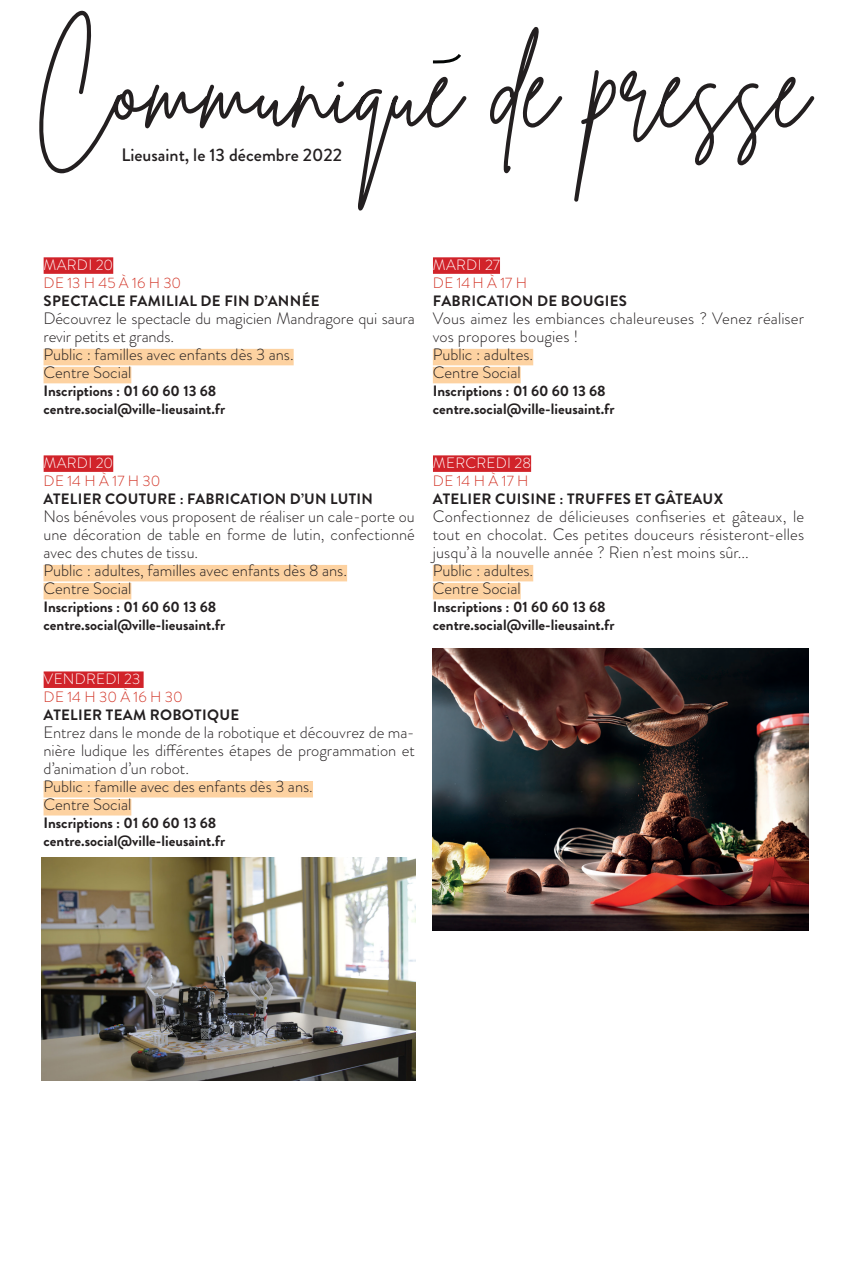
<style>
.page{position:relative;width:851px;height:1276px;background:#fff}
.page>*{position:absolute;margin:0;border:0;box-sizing:border-box;transform-origin:0 0}
.t1{font:500 18px "Brandon Grotesque";color:#231f20}
.SOULIGNEMENT_AGENDA{font:300 16.5px/18px "Brandon Grotesque";color:#231f20}
.TEXTE_AGENDA{font:300 16.5px/18px "Brandon Grotesque";letter-spacing:.005em;color:#231f20;text-align:justify}
.SOULIGNEMENT_AGENDA-2{font:700 15px "Brandon Grotesque";color:#231f20}
.DESCRIPTIF_AGENDA{font:700 15px "Brandon Grotesque";letter-spacing:.02em;color:#231f20}
.SOULIGNEMENT_AGENDA-3{font:700 15px "Brandon Grotesque";letter-spacing:.02em;color:#231f20}
.HEURE_AGENDA{font:300 15px "Brandon Grotesque";color:#d13022}
.DATE_AGENDA{font:300 15px "Brandon Grotesque";letter-spacing:.02em;color:#fff}
.DATE_AGENDA-2{font:300 15px "Brandon Grotesque";color:#d13022}
</style>
<div class="page">
<div style="left:44px;top:257px;width:69px;height:17px;background:#d1232a"></div>
<div style="left:44px;top:349px;width:249px;height:16px;background:#fdd2a1"></div>
<div style="left:44px;top:367px;width:87px;height:16px;background:#fdd2a1"></div>
<div style="left:44px;top:455px;width:69px;height:17px;background:#d1232a"></div>
<div style="left:44px;top:565px;width:303px;height:16px;background:#fdd2a1"></div>
<div style="left:44px;top:583px;width:87px;height:16px;background:#fdd2a1"></div>
<div style="left:44px;top:671px;width:100px;height:17px;background:#d1232a"></div>
<div style="left:44px;top:781px;width:269px;height:16px;background:#fdd2a1"></div>
<div style="left:44px;top:799px;width:87px;height:16px;background:#fdd2a1"></div>
<div style="left:433px;top:257px;width:67px;height:17px;background:#d1232a"></div>
<div style="left:433px;top:349px;width:100px;height:16px;background:#fdd2a1"></div>
<div style="left:433px;top:367px;width:87px;height:16px;background:#fdd2a1"></div>
<div style="left:433px;top:455px;width:98px;height:17px;background:#d1232a"></div>
<div style="left:433px;top:565px;width:100px;height:16px;background:#fdd2a1"></div>
<div style="left:433px;top:583px;width:87px;height:16px;background:#fdd2a1"></div>
<svg style="left:39px;top:10px;width:775px;height:200px"></svg>
<img style="left:41px;top:857px;width:374px;height:223px">
<img style="left:433px;top:648px;width:375px;height:282px">
<p class="t1" style="left:121px;top:143px;width:222px">Lieusaint, le 13 décembre 2022</p>
<p class="DATE_AGENDA" style="left:44px;top:255px;width:71px">MARDI 20</p>
<p class="DATE_AGENDA-2" style="left:44px;top:273px;width:139px">DE 13 H 45 À 16 H 30</p>
<p class="SOULIGNEMENT_AGENDA-3" style="left:44px;top:290px;width:277px">SPECTACLE FAMILIAL DE FIN D’ANNÉE</p>
<p class="SOULIGNEMENT_AGENDA" style="left:44px;top:309px;width:373px">Découvrez le spectacle du magicien Mandragore qui saura revir petits et grands.</p>
<p class="SOULIGNEMENT_AGENDA" style="left:44px;top:345px;width:251px">Public : familles avec enfants dès 3 ans.</p>
<p class="SOULIGNEMENT_AGENDA" style="left:44px;top:363px;width:89px">Centre Social</p>
<p class="SOULIGNEMENT_AGENDA-2" style="left:44px;top:380px;width:174px">Inscriptions : 01 60 60 13 68</p>
<p class="SOULIGNEMENT_AGENDA-2" style="left:44px;top:398px;width:183px">centre.social@ville-lieusaint.fr</p>
<p class="DATE_AGENDA" style="left:44px;top:453px;width:71px">MARDI 20</p>
<p class="HEURE_AGENDA" style="left:44px;top:471px;width:118px">DE 14 H À 17 H 30</p>
<p class="SOULIGNEMENT_AGENDA-3" style="left:44px;top:488px;width:330px">ATELIER COUTURE : FABRICATION D’UN LUTIN</p>
<p class="SOULIGNEMENT_AGENDA" style="left:44px;top:507px;width:373px;text-align:justify">Nos bénévoles vous proposent de réaliser un cale-porte ou une décoration de table en forme de lutin, confectionné avec des chutes de tissu.</p>
<p class="SOULIGNEMENT_AGENDA" style="left:44px;top:561px;width:305px">Public : adultes, familles avec enfants dès 8 ans.</p>
<p class="SOULIGNEMENT_AGENDA" style="left:44px;top:579px;width:89px">Centre Social</p>
<p class="SOULIGNEMENT_AGENDA-2" style="left:44px;top:596px;width:174px">Inscriptions : 01 60 60 13 68</p>
<p class="SOULIGNEMENT_AGENDA-2" style="left:44px;top:614px;width:183px">centre.social@ville-lieusaint.fr</p>
<p class="DATE_AGENDA" style="left:44px;top:669px;width:98px">VENDREDI 23</p>
<p class="HEURE_AGENDA" style="left:44px;top:687px;width:141px">DE 14 H 30 À 16 H 30</p>
<p class="DESCRIPTIF_AGENDA" style="left:44px;top:704px;width:197px">ATELIER TEAM ROBOTIQUE</p>
<p class="TEXTE_AGENDA" style="left:44px;top:723px;width:373px">Entrez dans le monde de la robotique et découvrez de ma&shy;nière ludique les différentes étapes de programmation et d’animation d’un robot.</p>
<p class="SOULIGNEMENT_AGENDA" style="left:44px;top:777px;width:271px">Public : famille avec des enfants dès 3 ans.</p>
<p class="SOULIGNEMENT_AGENDA" style="left:44px;top:795px;width:89px">Centre Social</p>
<p class="SOULIGNEMENT_AGENDA-2" style="left:44px;top:812px;width:174px">Inscriptions : 01 60 60 13 68</p>
<p class="SOULIGNEMENT_AGENDA-2" style="left:44px;top:830px;width:183px">centre.social@ville-lieusaint.fr</p>
<p class="DATE_AGENDA" style="left:433px;top:255px;width:69px">MARDI 27</p>
<p class="HEURE_AGENDA" style="left:433px;top:273px;width:96px">DE 14H À 17 H</p>
<p class="DESCRIPTIF_AGENDA" style="left:433px;top:290px;width:196px">FABRICATION DE BOUGIES</p>
<p class="TEXTE_AGENDA" style="left:433px;top:309px;width:373px">Vous aimez les embiances chaleureuses ? Venez réaliser vos propores bougies !</p>
<p class="SOULIGNEMENT_AGENDA" style="left:433px;top:345px;width:102px">Public : adultes.</p>
<p class="SOULIGNEMENT_AGENDA" style="left:433px;top:363px;width:89px">Centre Social</p>
<p class="SOULIGNEMENT_AGENDA-2" style="left:433px;top:380px;width:174px">Inscriptions : 01 60 60 13 68</p>
<p class="SOULIGNEMENT_AGENDA-2" style="left:433px;top:398px;width:183px">centre.social@ville-lieusaint.fr</p>
<p class="DATE_AGENDA" style="left:433px;top:453px;width:100px">MERCREDI 28</p>
<p class="HEURE_AGENDA" style="left:433px;top:471px;width:97px">DE 14 H À 17 H</p>
<p class="DESCRIPTIF_AGENDA" style="left:433px;top:488px;width:291px">ATELIER CUISINE : TRUFFES ET GÂTEAUX</p>
<p class="TEXTE_AGENDA" style="left:433px;top:507px;width:373px">Confectionnez de délicieuses confiseries et gâteaux, le tout en chocolat. Ces petites douceurs résisteront-elles jusqu’à la nouvelle année ? Rien n’est moins sûr...</p>
<p class="SOULIGNEMENT_AGENDA" style="left:433px;top:561px;width:102px">Public : adultes.</p>
<p class="SOULIGNEMENT_AGENDA" style="left:433px;top:579px;width:89px">Centre Social</p>
<p class="SOULIGNEMENT_AGENDA-2" style="left:433px;top:596px;width:174px">Inscriptions : 01 60 60 13 68</p>
<p class="SOULIGNEMENT_AGENDA-2" style="left:433px;top:614px;width:183px">centre.social@ville-lieusaint.fr</p>
</div>
